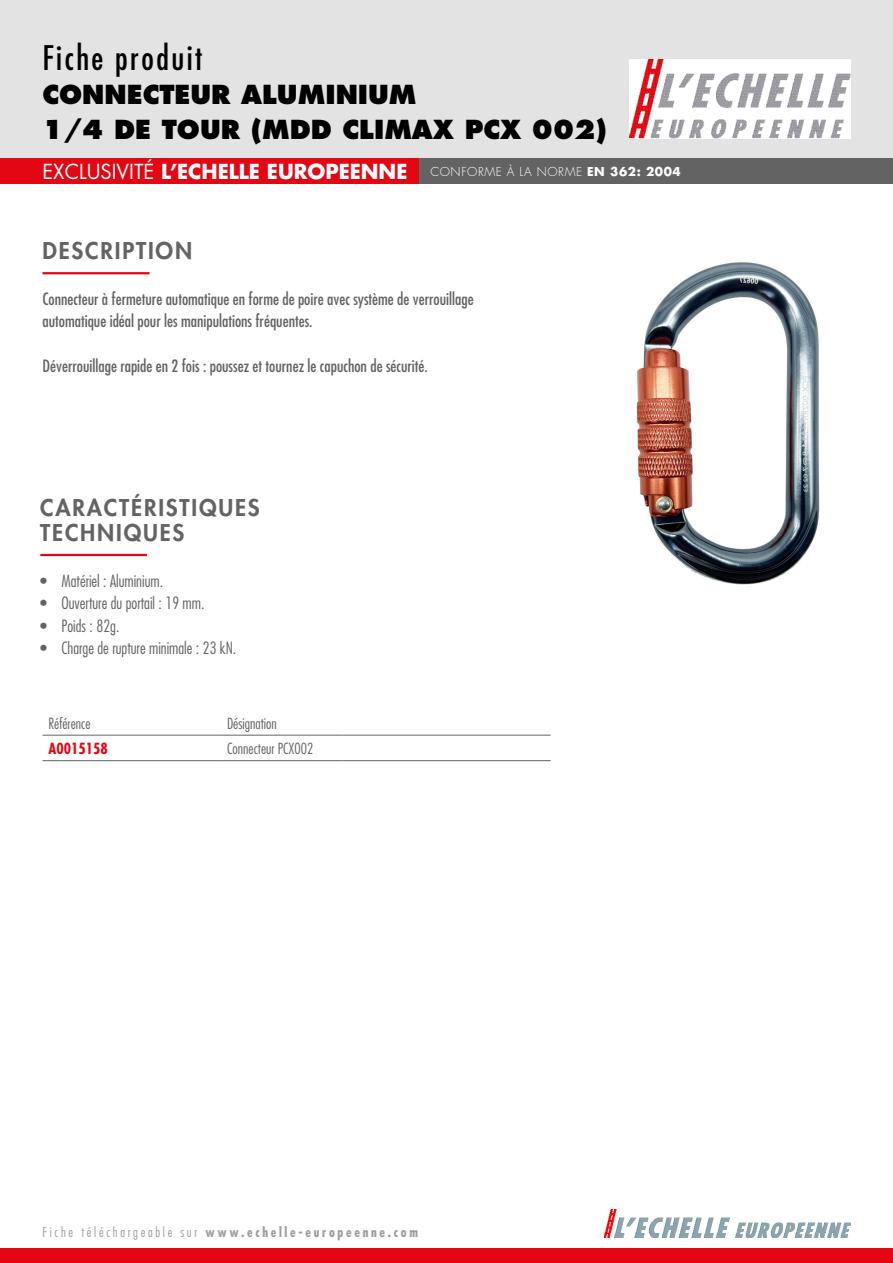
<style>
.page{position:relative;width:893px;height:1263px;background:#fff}
.page>*{position:absolute;margin:0;border:0;box-sizing:border-box;transform-origin:0 0}
.t1{font:condensed 33px "Futura Std";letter-spacing:.075em;color:#000}
.t2{font:800 25.5px/34.5px "Futura Std";color:#000}
.t3{font:800 22.5px/25.5px "Futura Std";letter-spacing:.08em;color:#646363}
.t4{font:700 20.1px "Futura Std";color:#fff}
.t5{font:condensed 16.5px/22.5px "Futura Std";color:#646363}
.t6{font:300 condensed 16.5px "Futura Std";color:#646363}
.t7{font:300 condensed 15px "Futura Std";color:#646363}
.t8{font:700 condensed 15px "Futura Std";color:#e30613}
.t9{font:700 condensed 13.5px "Futura Std";letter-spacing:.2em;color:#9d9d9c}
.t10{font:300 condensed 13.5px "Futura Std";letter-spacing:.2em;color:#9d9d9c}
.t11{font:300 12px "Futura Std";letter-spacing:.05em;color:#fff}
.s1{font-weight:400}
.s2{font-weight:700}
</style>
<div class="page">
<hr style="left:43px;top:760px;width:178px;height:1px;background:#646363">
<hr style="left:221px;top:760px;width:121px;height:1px;background:#646363">
<hr style="left:342px;top:760px;width:209px;height:1px;background:#646363">
<hr style="left:43px;top:735px;width:178px;height:1px;background:#646363">
<hr style="left:221px;top:735px;width:121px;height:1px;background:#646363">
<hr style="left:342px;top:735px;width:209px;height:1px;background:#646363">
<img style="left:636px;top:262px;width:184px;height:323px">
<hr style="left:40px;top:554px;width:107px;height:2px;background:#e30613">
<hr style="left:43px;top:272px;width:107px;height:2px;background:#e30613">
<div style="left:0;top:0;width:893px;height:171px;background:#e3e3e3"></div>
<div style="left:0;top:1249px;width:893px;height:14px;background:#e30613"></div>
<img style="left:605px;top:1209px;width:245px;height:28px">
<div style="left:0;top:158px;width:422px;height:26px;background:#e30613"></div>
<div style="left:419px;top:158px;width:474px;height:26px;background:#646363"></div>
<img style="left:629px;top:60px;width:221px;height:79px">
<h1 class="t1" style="left:43px;top:38px;width:161px">Fiche produit</h1>
<h2 class="t2" style="left:43px;top:77px;width:566px">CONNECTEUR ALUMINIUM<br>1/4 DE TOUR (MDD CLIMAX PCX 002(</h2>
<p class="t4" style="left:43px;top:158px;width:366px"><span class="s1">EXCLUSIVITÉ</span> ’L ECHELLE EUROPEENNE</p>
<p class="t11" style="left:430px;top:164px;width:252px">CONFORME À LA NORME <span class="s2">EN 362: 2004</span></p>
<h3 class="t3" style="left:43px;top:238px;width:151px">DESCRIPTION</h3>
<p class="t5" style="left:43px;top:287px;width:433px">Connecteur à fermeture automatique en forme de poire avec système de verrouillage automatique idéal pour les manipulations fréquentes.</p>
<p class="t5" style="left:43px;top:355px;width:387px">Déverrouillage rapide en 2 fois : poussez et tournez le capuchon de sécurité.</p>
<h3 class="t3" style="left:40px;top:494px;width:221px">CARACTÉRISTIQUES<br>TECHNIQUES</h3>
<p class="t6" style="left:62px;top:571px;width:103px">Matériel : Aluminium.</p>
<p class="t6" style="left:40px;top:571px;width:8px">•</p>
<p class="t6" style="left:40px;top:593px;width:8px">•</p>
<p class="t6" style="left:62px;top:593px;width:145px">Ouverture du portail : 19 mm.</p>
<p class="t6" style="left:40px;top:616px;width:8px">•</p>
<p class="t6" style="left:62px;top:616px;width:59px">Poids : 82 .g</p>
<p class="t6" style="left:40px;top:638px;width:8px">•</p>
<p class="t6" style="left:62px;top:638px;width:176px">Charge de rupture minimale : 23 kN.</p>
<p class="t7" style="left:49px;top:715px;width:43px">Référence</p>
<p class="t8" style="left:49px;top:739px;width:61px">A0015158</p>
<p class="t7" style="left:227px;top:715px;width:51px">Désignation</p>
<p class="t7" style="left:227px;top:740px;width:88px">Connecteur PCX002</p>
<p class="t10" style="left:43px;top:1224px;width:32px">Fiche</p>
<p class="t10" style="left:81px;top:1224px;width:92px">téléchargeable</p>
<p class="t10" style="left:181px;top:1224px;width:18px">sur</p>
<p class="t9" style="left:205px;top:1224px;width:214px">www.echelle-europeenne.com</p>
</div>
